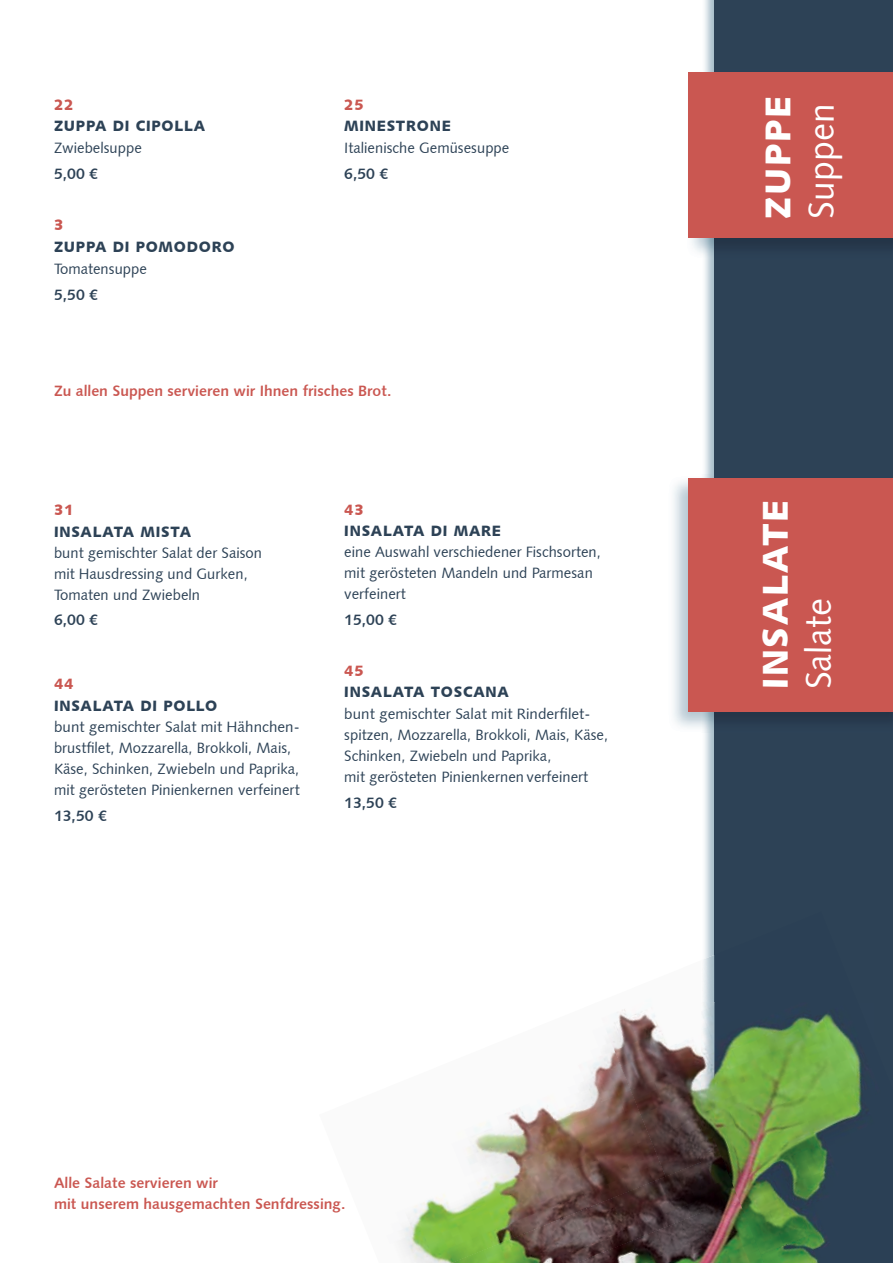
<style>
.page{position:relative;width:893px;height:1263px;background:#fff}
.page>*{position:absolute;margin:0;border:0;box-sizing:border-box;transform-origin:0 0}
.t1{font:36px "Humanist 531 BT Black A";letter-spacing:.05em;color:#fff}
.t2{font:36px "Humanist 531 BT Roman A";color:#fff}
.t3{font:15px/21px "Humanist 531 BT Roman A";color:#2d4256}
.t4{font:15px/21px "Humanist 531 BT Bold A";color:#ca5751}
.t5{font:15px "Humanist 531 BT Black A";letter-spacing:.05em;color:#2d4256}
.t6{font:15px "Humanist 531 BT Bold A";color:#2d4256}
.t7{font:15px "Humanist 531 BT Black A";letter-spacing:.05em;color:#ca5751}
</style>
<div class="page">
<img style="left:704px;top:0;width:10px;height:955px">
<div style="left:714px;top:0;width:179px;height:1263px;background:#2d4256"></div>
<img style="left:673px;top:475px;width:220px;height:258px">
<div style="left:689px;top:478px;width:204px;height:234px;background:#ca5751"></div>
<img style="left:701px;top:955px;width:13px;height:308px">
<img style="left:398px;top:1062px;width:197px;height:201px">
<img style="left:595px;top:1009px;width:106px;height:153px">
<img style="left:451px;top:1162px;width:250px;height:101px">
<img style="left:576px;top:1212px;width:125px;height:51px">
<img style="left:714px;top:1002px;width:154px;height:207px">
<img style="left:714px;top:1139px;width:50px;height:124px">
<img style="left:760px;top:1209px;width:66px;height:54px">
<img style="left:688px;top:69px;width:205px;height:190px">
<div style="left:689px;top:72px;width:204px;height:166px;background:#ca5751"></div>
<p class="t7" style="left:54px;top:95px;width:21px">22</p>
<p class="t5" style="left:54px;top:117px;width:153px">ZUPPA DI CIPOLLA</p>
<p class="t3" style="left:54px;top:137px;width:89px">Zwiebelsuppe</p>
<p class="t6" style="left:54px;top:165px;width:46px">5,00 €</p>
<p class="t7" style="left:54px;top:216px;width:11px">3</p>
<p class="t5" style="left:54px;top:237px;width:182px">ZUPPA DI POMODORO</p>
<p class="t3" style="left:54px;top:258px;width:95px">Tomatensuppe</p>
<p class="t6" style="left:54px;top:285px;width:46px">5,50 €</p>
<p class="t7" style="left:344px;top:95px;width:21px">25</p>
<p class="t5" style="left:344px;top:117px;width:108px">MINESTRONE</p>
<p class="t3" style="left:344px;top:137px;width:167px">Italienische Gemüsesuppe</p>
<p class="t6" style="left:344px;top:165px;width:46px">6,50 €</p>
<p class="t4" style="left:54px;top:380px;width:339px">Zu allen Suppen servieren wir Ihnen frisches Brot.</p>
<p class="t7" style="left:54px;top:500px;width:21px">31</p>
<p class="t5" style="left:54px;top:522px;width:139px">INSALATA MISTA</p>
<p class="t3" style="left:54px;top:542px;width:210px">bunt gemischter Salat der Saison mit Hausdressing und Gurken,<br>Tomaten und Zwiebeln</p>
<p class="t6" style="left:54px;top:611px;width:46px">6,00 €</p>
<p class="t7" style="left:54px;top:674px;width:21px">44</p>
<p class="t5" style="left:54px;top:696px;width:165px">INSALATA DI POLLO</p>
<p class="t3" style="left:54px;top:716px;width:247px">bunt gemischter Salat mit Hähnchen&shy;brustfilet, Mozzarella, Brokkoli, Mais, Käse, Schinken, Zwiebeln und Paprika, mit gerösteten Pinienkernen verfeinert</p>
<p class="t6" style="left:54px;top:806px;width:54px">13,50 €</p>
<p class="t7" style="left:344px;top:500px;width:21px">43</p>
<p class="t5" style="left:344px;top:521px;width:158px">INSALATA DI MARE</p>
<p class="t3" style="left:344px;top:541px;width:258px">eine Auswahl verschiedener Fischsorten, mit gerösteten Mandeln und Parmesan verfeinert</p>
<p class="t6" style="left:344px;top:610px;width:54px">15,00 €</p>
<p class="t7" style="left:344px;top:661px;width:21px">45</p>
<p class="t5" style="left:344px;top:682px;width:166px">INSALATA TOSCANA</p>
<p class="t3" style="left:344px;top:703px;width:265px">bunt gemischter Salat mit Rinderfilet&shy;spitzen, Mozzarella, Brokkoli, Mais, Käse, Schinken, Zwiebeln und Paprika,<br>mit gerösteten Pinienkernen verfeinert</p>
<p class="t6" style="left:344px;top:793px;width:54px">13,50 €</p>
<p class="t4" style="left:54px;top:1172px;width:293px">Alle Salate servieren wir<br>mit unserem hausgemachten Senfdressing.</p>
<h1 class="t1" style="left:755px;top:219px;width:124px;rotate:-90deg">ZUPPE</h1>
<h1 class="t2" style="left:798px;top:219px;width:117px;rotate:-90deg">Suppen</h1>
<h1 class="t1" style="left:753px;top:689px;width:191px;rotate:-90deg">INSALATE</h1>
<h1 class="t2" style="left:796px;top:689px;width:93px;rotate:-90deg">Salate</h1>
</div>
